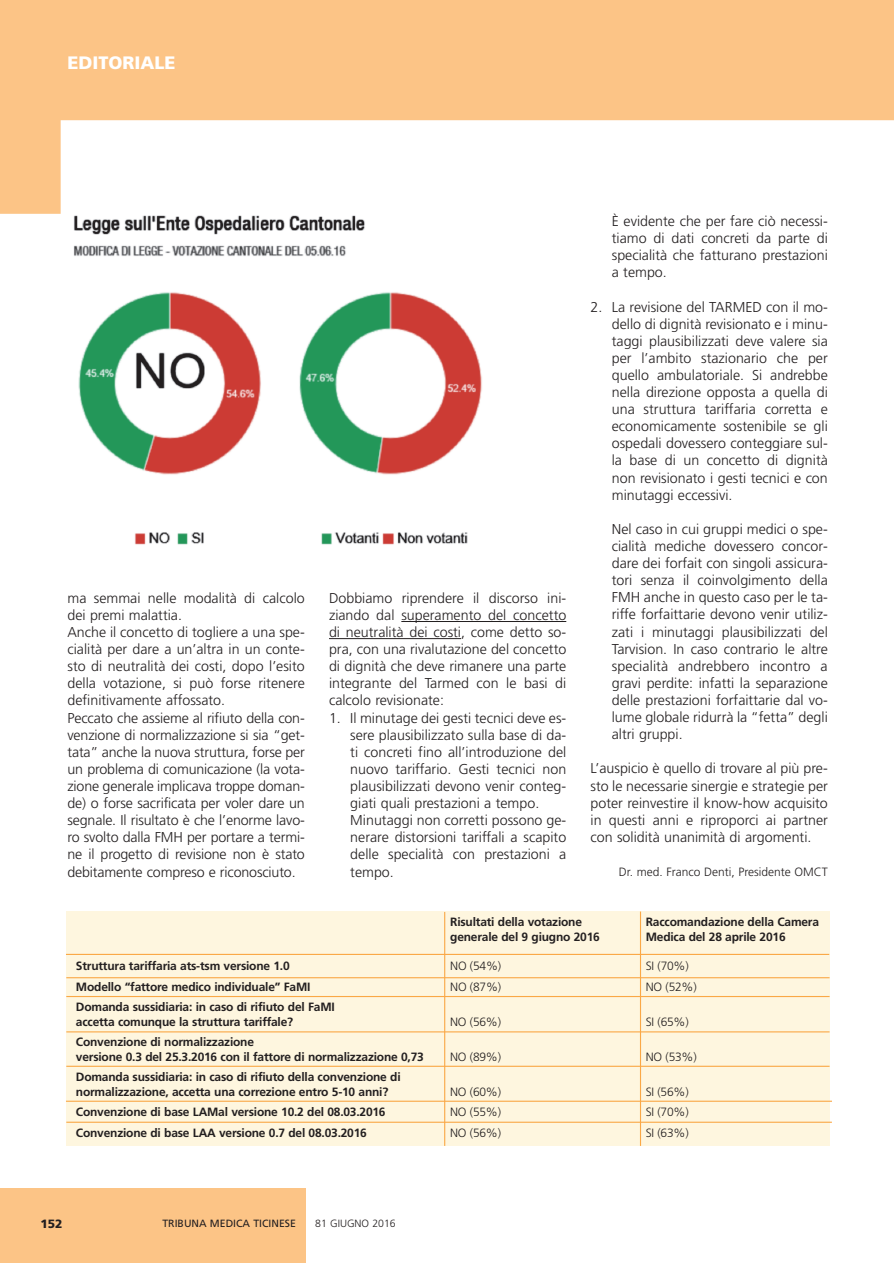
<style>
.page{position:relative;width:894px;height:1263px;background:#fff}
.page>*{position:absolute;margin:0;border:0;box-sizing:border-box;transform-origin:0 0}
.t1{font:900 18px "Frutiger";color:#fff}
.t2{font:300 14.25px/17.1px "Frutiger";color:#231f20;text-align:justify}
.t3{font:700 12px/14.4px "Frutiger";letter-spacing:-.015em;color:#231f20}
.t4{font:300 12px "Frutiger";letter-spacing:-.015em;color:#231f20}
.t5{font:900 12px "Frutiger";color:#231f20}
.t6{font:10.5px "Frutiger";color:#231f20}
.t7{font:300 10.5px "Frutiger";color:#231f20}
</style>
<div class="page">
<div style="left:0;top:1188px;width:306px;height:74px;background:#fcc486"></div>
<svg style="left:0;top:0;width:894px;height:214px;fill:#fcc486"></svg>
<hr style="left:401px;top:621px;width:165px;height:1px;background:#231f20">
<hr style="left:329px;top:638px;width:132px;height:1px;background:#231f20">
<div style="left:66px;top:911px;width:763px;height:235px;background:#fef6df"></div>
<hr style="left:66px;top:953px;width:763px;height:2px;background:#faa846">
<hr style="left:444px;top:912px;width:1px;height:233px;background:#faa846">
<hr style="left:640px;top:911px;width:1px;height:234px;background:#faa846">
<hr style="left:66px;top:977px;width:763px;height:1px;background:#faa846">
<hr style="left:66px;top:996px;width:763px;height:1px;background:#faa846">
<hr style="left:66px;top:1031px;width:763px;height:1px;background:#faa846">
<hr style="left:66px;top:1065px;width:763px;height:1px;background:#faa846">
<hr style="left:66px;top:1100px;width:766px;height:1px;background:#faa846">
<hr style="left:66px;top:1121px;width:766px;height:1px;background:#faa846">
<div style="left:66px;top:206px;width:502px;height:357px;background:#fff"></div>
<img style="left:74px;top:215px;width:408px;height:330px">
<p class="t1" style="left:67px;top:56px;width:110px">EDITORIALE</p>
<p class="t2" style="left:67px;top:590px;width:239px;text-align:left">ma semmai nelle modalità di calcolo dei premi malattia.<br>Anche il concetto di togliere a una spe&shy;cialità per dare a un’altra in un conte&shy;sto di neutralità dei costi, dopo l’esito della votazione, si può forse ritenere definitivamente affossato.<br>Peccato che assieme al rifiuto della con&shy;venzione di normalizzazione si sia “get&shy;tata” anche la nuova struttura, forse per un problema di comunicazione (la vota&shy;zione generale implicava troppe doman&shy;de) o forse sacrificata per voler dare un segnale. Il risultato è che l’enorme lavo&shy;ro svolto dalla FMH per portare a termi&shy;ne il progetto di revisione non è stato debitamente compreso e riconosciuto.</p>
<p class="t2" style="left:329px;top:590px;width:239px">Dobbiamo riprendere il discorso ini&shy;ziando dal superamento del concetto di neutralità dei costi, come detto so&shy;pra, con una rivalutazione del concetto di dignità che deve rimanere una parte integrante del Tarmed con le basi di calcolo revisionate:</p>
<p class="t2" style="left:350px;top:710px;width:218px;text-align:left;text-indent:-21px">1. Il minutage dei gesti tecnici deve es&shy;sere plausibilizzato sulla base di da&shy;ti concreti fino all’introduzione del nuovo tariffario. Gesti tecnici non plausibilizzati devono venir conteg&shy;giati quali prestazioni a tempo.<br>Minutaggi non corretti possono ge&shy;nerare distorsioni tariffali a scapito delle specialità con prestazioni a tempo.</p>
<p class="t2" style="left:612px;top:214px;width:218px">È evidente che per fare ciò necessi&shy;tiamo di dati concreti da parte di specialità che fatturano prestazioni a tempo.</p>
<p class="t2" style="left:612px;top:299px;width:218px;text-indent:-21px">2. La revisione del TARMED con il mo&shy;dello di dignità revisionato e i minu&shy;taggi plausibilizzati deve valere sia per l’ambito stazionario che per quello ambulatoriale. Si andrebbe nella direzione opposta a quella di una struttura tariffaria corretta e economicamente sostenibile se gli ospedali dovessero conteggiare sul&shy;la base di un concetto di dignità non revisionato i gesti tecnici e con minutaggi eccessivi.</p>
<p class="t2" style="left:612px;top:521px;width:218px">Nel caso in cui gruppi medici o spe&shy;cialità mediche dovessero concor&shy;dare dei forfait con singoli assicura&shy;tori senza il coinvolgimento della FMH anche in questo caso per le ta&shy;riffe forfaittarie devono venir utiliz&shy;zati i minutaggi plausibilizzati del Tarvision. In caso contrario le altre specialità andrebbero incontro a gravi perdite: infatti la separazione delle prestazioni forfaittarie dal vo&shy;lume globale ridurrà la “fetta” degli altri gruppi.</p>
<p class="t2" style="left:590px;top:761px;width:239px">L’auspicio è quello di trovare al più pre&shy;sto le necessarie sinergie e strategie per poter reinvestire il know-how acquisito in questi anni e riproporci ai partner con solidità unanimità di argomenti.</p>
<p class="t4" style="left:619px;top:867px;width:211px">Dr. med. Franco Denti, Presidente OMCT</p>
<p class="t3" style="left:450px;top:915px;width:133px">Risultati della votazione</p>
<p class="t3" style="left:646px;top:915px;width:175px">Raccomandazione della Camera</p>
<p class="t3" style="left:450px;top:930px;width:151px">generale del 9 giugno 2016</p>
<p class="t3" style="left:646px;top:930px;width:141px">Medica del 28 aprile 2016</p>
<p class="t3" style="left:76px;top:959px;width:215px">Struttura tariffaria ats-tsm versione 1.0</p>
<p class="t4" style="left:450px;top:961px;width:52px">NO (54%)</p>
<p class="t4" style="left:646px;top:961px;width:44px">SI (70%)</p>
<p class="t3" style="left:76px;top:980px;width:236px">Modello “fattore medico individuale” FaMI</p>
<p class="t4" style="left:450px;top:981px;width:52px">NO (87%)</p>
<p class="t4" style="left:646px;top:981px;width:52px">NO (52%)</p>
<p class="t3" style="left:76px;top:1000px;width:260px">Domanda sussidiaria: in caso di rifiuto del FaMI accetta comunque la struttura tariffale?</p>
<p class="t4" style="left:450px;top:1016px;width:52px">NO (56%)</p>
<p class="t4" style="left:646px;top:1016px;width:44px">SI (65%)</p>
<p class="t3" style="left:76px;top:1035px;width:349px">Convenzione di normalizzazione<br>versione 0.3 del 25.3.2016 con il fattore di normalizzazione 0,73</p>
<p class="t3" style="left:76px;top:1070px;width:326px">Domanda sussidiaria: in caso di rifiuto della convenzione di normalizzazione, accetta una correzione entro 5-10 anni?</p>
<p class="t4" style="left:450px;top:1051px;width:52px">NO (89%)</p>
<p class="t4" style="left:646px;top:1051px;width:52px">NO (53%)</p>
<p class="t4" style="left:450px;top:1086px;width:52px">NO (60%)</p>
<p class="t4" style="left:646px;top:1086px;width:44px">SI (56%)</p>
<p class="t3" style="left:76px;top:1105px;width:311px">Convenzione di base LAMal versione 10.2 del 08.03.2016</p>
<p class="t4" style="left:450px;top:1107px;width:52px">NO (55%)</p>
<p class="t4" style="left:646px;top:1107px;width:44px">SI (70%)</p>
<p class="t3" style="left:76px;top:1126px;width:292px">Convenzione di base LAA versione 0.7 del 08.03.2016</p>
<p class="t4" style="left:450px;top:1127px;width:52px">NO (56%)</p>
<p class="t4" style="left:646px;top:1127px;width:44px">SI (63%)</p>
<p class="t5" style="left:40px;top:1219px;width:24px">152</p>
<p class="t6" style="left:162px;top:1219px;width:135px">TRIBUNA MEDICA TICINESE</p>
<p class="t7" style="left:315px;top:1219px;width:82px">81 GIUGNO 2016</p>
</div>
